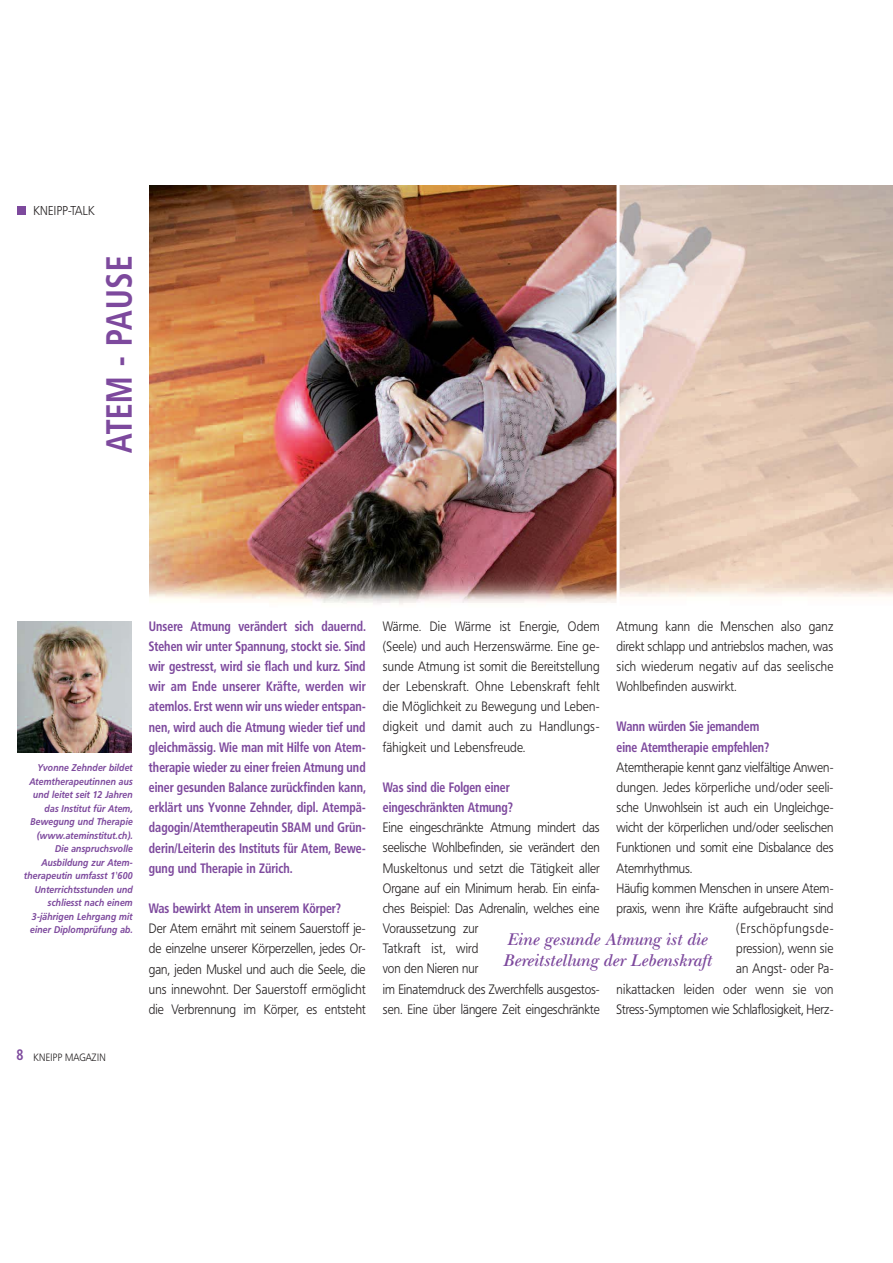
<style>
.page{position:relative;width:893px;height:1263px;background:#fff}
.page>*{position:absolute;margin:0;border:0;box-sizing:border-box;transform-origin:0 0}
.t1{font:700 36px "Frutiger Condensed BQ";letter-spacing:.035em;color:#7d499d;scale:.9 1}
.t2{font:italic 600 16.5px/21px "Baskerville New BQ";color:#7d499d}
.t3{font:300 13.5px/20.1px "Frutiger BQ";color:#231f20;text-align:justify;scale:.9 1}
.t4{font:700 13.5px/20.1px "Frutiger Condensed BQ";color:#7d499d;scale:.9 1}
.t5{font:300 13.5px "Frutiger BQ";letter-spacing:.02em;color:#231f20;scale:.9 1}
.t6{font:300 13.5px "Frutiger BQ";letter-spacing:.06em;color:#231f20;scale:.9 1}
.t7{font:300 12.75px "Frutiger BQ";letter-spacing:.02em;color:#231f20;scale:.9 1}
.t8{font:300 10.5px "Frutiger BQ";letter-spacing:.02em;color:#231f20;scale:.9 1}
.t9{font:italic 700 9.75px/13.5px "Frutiger BQ";letter-spacing:.015em;color:#7d499d;text-align:right;scale:.9 1}
.s1{font-family:"Frutiger Condensed BQ";font-weight:700;font-size:15px;color:#7d499d}
</style>
<div class="page">
<div style="left:17px;top:206px;width:9px;height:9px;background:#7d499d"></div>
<img style="left:17px;top:621px;width:114px;height:132px">
<img style="left:149px;top:185px;width:467px;height:420px">
<img style="left:619px;top:185px;width:273px;height:412px">
<p class="t7" style="left:33px;top:205px;width:70px">KNEIPP-TALK</p>
<h1 class="t1" style="left:105px;top:453px;width:220px;rotate:-90deg">ATEM - PAUSE</h1>
<p class="t9" style="left:24px;top:762px;width:122px">Yvonne Zehnder bildet<br>Atemtherapeutinnen aus und leitet seit 12 Jahren das Institut für Atem,<br>Bewegung und Therapie (www.ateminstitut.ch).<br>Die anspruchsvolle<br>Ausbildung zur Atem&shy;therapeutin umfasst 1'600<br>Unterrichtsstunden und schliesst nach einem<br>3-jährigen Lehrgang mit einer Diplomprüfung ab.</p>
<p class="t8" style="left:17px;top:1053px;width:101px"><span class="s1">8</span> KNEIPP MAGAZIN</p>
<p class="t4" style="left:149px;top:617px;width:242px;text-align:justify">Unsere Atmung verändert sich dauernd.<br>Stehen wir unter Spannung, stockt sie. Sind wir gestresst, wird sie flach und kurz. Sind wir am Ende unserer Kräfte, werden wir atemlos. Erst wenn wir uns wieder entspan&shy;nen, wird auch die Atmung wieder tief und gleichmässig. Wie man mit Hilfe von Atem&shy;therapie wieder zu einer freien Atmung und einer gesunden Balance zurückfinden kann, erklärt uns Yvonne Zehnder, dipl. Atempä&shy;dagogin/Atemtherapeutin SBAM und Grün&shy;derin/Leiterin des Instituts für Atem, Bewe&shy;gung und Therapie in Zürich.</p>
<p class="t4" style="left:149px;top:900px;width:215px">Was bewirkt Atem in unserem Körper?</p>
<p class="t3" style="left:149px;top:920px;width:242px">Der Atem ernährt mit seinem Sauerstoff je&shy;de einzelne unserer Körperzellen, jedes Or&shy;gan, jeden Muskel und auch die Seele, die uns innewohnt. Der Sauerstoff ermöglicht die Verbrennung im Körper, es entsteht</p>
<p class="t3" style="left:616px;top:617px;width:242px">Atmung kann die Menschen also ganz direkt schlapp und antriebslos machen, was sich wiederum negativ auf das seelische Wohlbefinden auswirkt.</p>
<p class="t4" style="left:616px;top:718px;width:171px">Wann würden Sie jemandem eine Atemtherapie empfehlen?</p>
<p class="t3" style="left:616px;top:758px;width:242px">Atemtherapie kennt ganz vielfältige Anwen-</p>
<p class="t3" style="left:616px;top:778px;width:242px">dungen. Jedes körperliche und/oder seeli-</p>
<p class="t3" style="left:616px;top:798px;width:242px">sche Unwohlsein ist auch ein Ungleichge-</p>
<p class="t3" style="left:616px;top:819px;width:242px">wicht der körperlichen und/oder seelischen</p>
<p class="t3" style="left:616px;top:839px;width:242px">Funktionen und somit eine Disbalance des</p>
<p class="t3" style="left:616px;top:859px;width:86px">Atemrhythmus.</p>
<p class="t3" style="left:616px;top:879px;width:242px">Häufig kommen Menschen in unsere Atem-</p>
<p class="t3" style="left:616px;top:899px;width:242px">praxis, wenn ihre Kräfte aufgebraucht sind</p>
<p class="t6" style="left:736px;top:923px;width:110px">(Erschöpfungsde-</p>
<p class="t3" style="left:736px;top:940px;width:109px">pression), wenn sie</p>
<p class="t3" style="left:736px;top:960px;width:109px">an Angst- oder Pa-</p>
<p class="t5" style="left:616px;top:983px;width:242px">nikattacken leiden oder wenn sie von</p>
<p class="t3" style="left:616px;top:1000px;width:242px">Stress-Symptomen wie Schlaflosigkeit, Herz-</p>
<p class="t3" style="left:383px;top:617px;width:242px">Wärme. Die Wärme ist Energie, Odem (Seele) und auch Herzenswärme. Eine ge&shy;sunde Atmung ist somit die Bereitstellung der Lebenskraft. Ohne Lebenskraft fehlt die Möglichkeit zu Bewegung und Leben&shy;digkeit und damit auch zu Handlungs&shy;fähigkeit und Lebensfreude.</p>
<p class="t4" style="left:383px;top:779px;width:146px">Was sind die Folgen einer eingeschränkten Atmung?</p>
<p class="t3" style="left:383px;top:819px;width:242px;text-align:left">Eine eingeschränkte Atmung mindert das seelische Wohlbefinden, sie verändert den Muskeltonus und setzt die Tätigkeit aller Organe auf ein Minimum herab. Ein einfa&shy;ches Beispiel: Das Adrenalin, welches eine Voraussetzung zur<br>Tatkraft ist, wird<br>von den Nieren nur<br>im Einatemdruck des Zwerchfells ausgestos&shy;sen. Eine über längere Zeit eingeschränkte</p>
<p class="t2" style="left:503px;top:931px;width:210px">Eine gesunde Atmung ist die<br>Bereitstellung der Lebenskraft</p>
</div>
